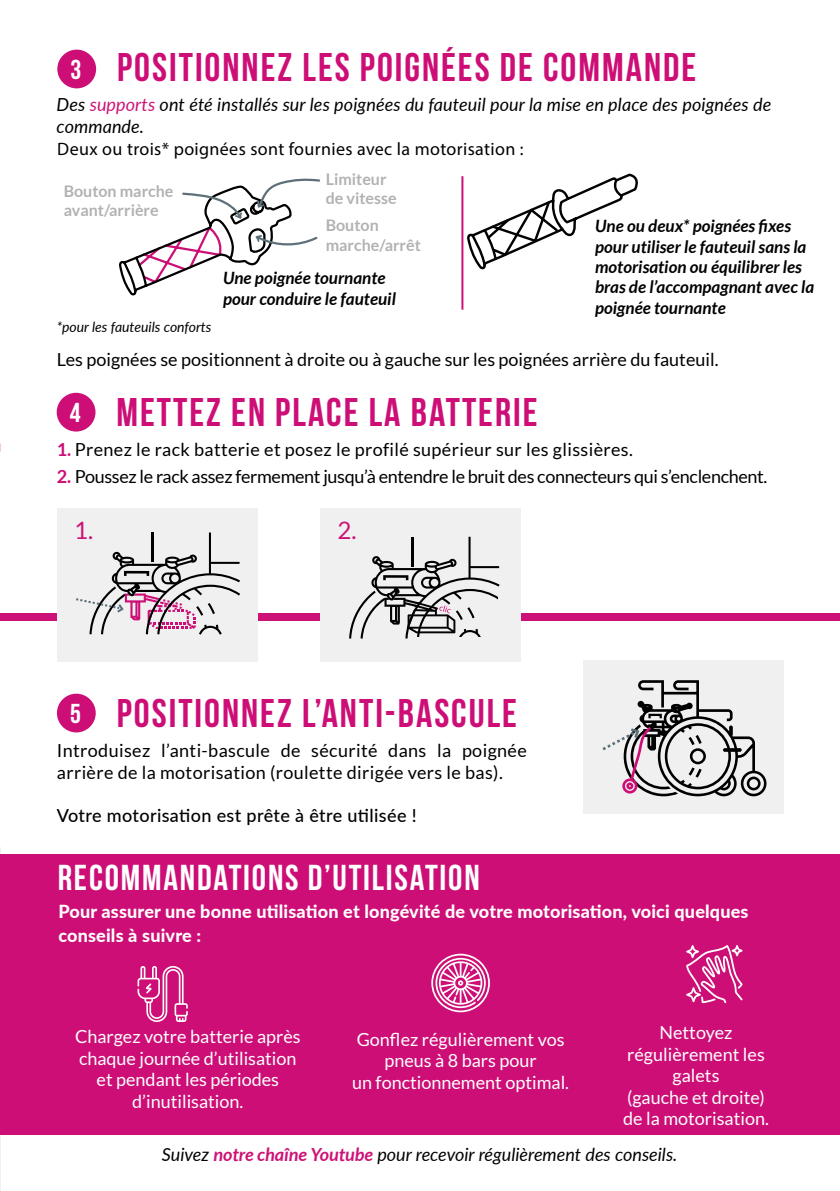
<style>
.page{position:relative;width:840px;height:1191px;background:#fff}
.page>*{position:absolute;margin:0;border:0;box-sizing:border-box;transform-origin:0 0}
.t1{font:700 40px "Bebas Neue";letter-spacing:.05em;color:#cd0e76}
.t2{font:700 36px "Bebas Neue";letter-spacing:.05em;color:#fff}
.t3{font:24px "Lato";color:#cc1276}
.t4{font:18px/21.6px "Lato";color:#fff;text-align:center}
.t5{font:18px/21.6px "Lato";letter-spacing:.02em;color:#000}
.t6{font:800 18px/24px "Lato";letter-spacing:.01em;color:#fff}
.t7{font:italic 18px/21.6px "Lato";letter-spacing:.005em;color:#000}
.t8{font:18px "Lato";letter-spacing:-.02em;color:#000}
.t9{font:18px "Lato";color:#000}
.t10{font:italic 18px "Lato";color:#010202}
.t11{font:18px "Myriad Pro";letter-spacing:.02em;color:#010202}
.t12{font:500 18px "Lato";letter-spacing:.02em;color:#000}
.t13{font:italic 700 17px/20.4px "Lato";color:#020203}
.t14{font:700 16px/19.2px "Lato";color:#b3b2b2}
.t15{font:italic 14px "Lato";color:#000}
.s1{font-size:27.4px;color:#fff}
.s2{color:#cd1477}
.s3{font-weight:700;color:#cd0e76}
.s4{font-weight:700;color:#cd1276}
</style>
<div class="page">
<div style="left:57px;top:693px;width:39px;height:39px;background:#cd0e76;border-radius:50%"></div>
<div style="left:583px;top:661px;width:200px;height:153px;background:#f0f0f0"></div>
<svg style="left:602px;top:680px;width:164px;height:116px"></svg>
<svg style="left:722px;top:748px;width:19px;height:4px"></svg>
<svg style="left:728px;top:725px;width:4px;height:11px"></svg>
<div style="left:57px;top:50px;width:39px;height:38px;background:#cd0e76;border-radius:50%"></div>
<svg style="left:467px;top:175px;width:171px;height:95px"></svg>
<svg style="left:119px;top:178px;width:201px;height:118px"></svg>
<hr style="left:461px;top:176px;width:2px;height:134px;background:#cc1276">
<div style="left:57px;top:393px;width:38px;height:38px;background:#cd0e76;border-radius:50%"></div>
<div style="left:0;top:613px;width:839px;height:7px;background:#cc1276"></div>
<div style="left:57px;top:509px;width:200px;height:153px;background:#f0f0f0"></div>
<svg style="left:76px;top:532px;width:164px;height:102px"></svg>
<div style="left:320px;top:509px;width:200px;height:153px;background:#f0f0f0"></div>
<svg style="left:349px;top:537px;width:150px;height:101px"></svg>
<hr style="left:0;top:848px;width:1px;height:343px;background:#f0f0f0">
<div style="left:0;top:854px;width:839px;height:280px;background:#cd0e76"></div>
<svg style="left:137px;top:966px;width:51px;height:56px"></svg>
<svg style="left:686px;top:945px;width:56px;height:58px"></svg>
<svg style="left:431px;top:953px;width:58px;height:59px"></svg>
<h1 class="t1" style="left:70px;top:46px;width:627px"><span class="s1">3</span> POSITIONNEZ LES POIGNÉES DE COMMANDE</h1>
<p class="t7" style="left:57px;top:93px;width:715px">Des <span class="s2">supports</span> ont été installés sur les poignées du fauteuil pour la mise en place des poignées de commande.</p>
<p class="t11" style="left:57px;top:138px;width:467px">Deux ou trois* poignées sont fournies avec la motorisation :</p>
<p class="t14" style="left:64px;top:182px;width:111px">Bouton marche avant/arrière</p>
<p class="t15" style="left:57px;top:317px;width:156px">*pour les fauteuils conforts</p>
<p class="t14" style="left:325px;top:169px;width:72px">Limiteur de vitesse</p>
<p class="t14" style="left:325px;top:216px;width:97px">Bouton marche/arrêt</p>
<p class="t13" style="left:223px;top:268px;width:174px">Une poignée tournante pour conduire le fauteuil</p>
<p class="t13" style="left:594px;top:216px;width:220px">Une ou deux* poignées fixes pour utiliser le fauteuil sans la motorisation ou équilibrer les bras de l’accompagnant avec la poignée tournante</p>
<p class="t9" style="left:57px;top:349px;width:663px">Les poignées se positionnent à droite ou à gauche sur les poignées arrière du fauteuil.</p>
<h1 class="t1" style="left:70px;top:390px;width:469px"><span class="s1">4</span> METTEZ EN PLACE LA BATTERIE</h1>
<p class="t5" style="left:57px;top:439px;width:577px"><span class="s3">1.</span> Prenez le rack batterie et posez le profilé supérieur sur les glissières.</p>
<p class="t8" style="left:57px;top:467px;width:711px"><span class="s3">2.</span> Poussez le rack assez fermement jusqu’à entendre le bruit des connecteurs qui s’enclenchent.</p>
<h3 class="t3" style="left:74px;top:517px;width:21px">1.</h3>
<h3 class="t3" style="left:337px;top:517px;width:21px">2.</h3>
<h1 class="t1" style="left:70px;top:691px;width:448px"><span class="s1">5</span> POSITIONNEZ L’ANTI-BASCULE</h1>
<p class="t5" style="left:57px;top:740px;width:471px">Introduisez l’anti-bascule de sécurité dans la poignée arrière de la motorisation (roulette dirigée vers le bas).</p>
<p class="t12" style="left:57px;top:802px;width:361px">Votre motorisation est prête à être utilisée !</p>
<h2 class="t2" style="left:58px;top:857px;width:423px">RECOMMANDATIONS D’UTILISATION</h2>
<p class="t6" style="left:58px;top:898px;width:691px">Pour assurer une bonne utilisation et longévité de votre motorisation, voici quelques conseils à suivre :</p>
<p class="t4" style="left:75px;top:1025px;width:227px">Chargez votre batterie après chaque journée d’utilisation et pendant les périodes d’inutilisation.</p>
<p class="t4" style="left:352px;top:1028px;width:218px">Gonflez régulièrement vos pneus à 8 bars pour<br>un fonctionnement optimal.</p>
<p class="t4" style="left:622px;top:1021px;width:147px">Nettoyez régulièrement les galets<br>(gauche et droite) de la motorisation.</p>
<p class="t10" style="left:162px;top:1142px;width:516px">Suivez <span class="s4">notre chaîne Youtube</span> pour recevoir régulièrement des conseils.</p>
</div>
